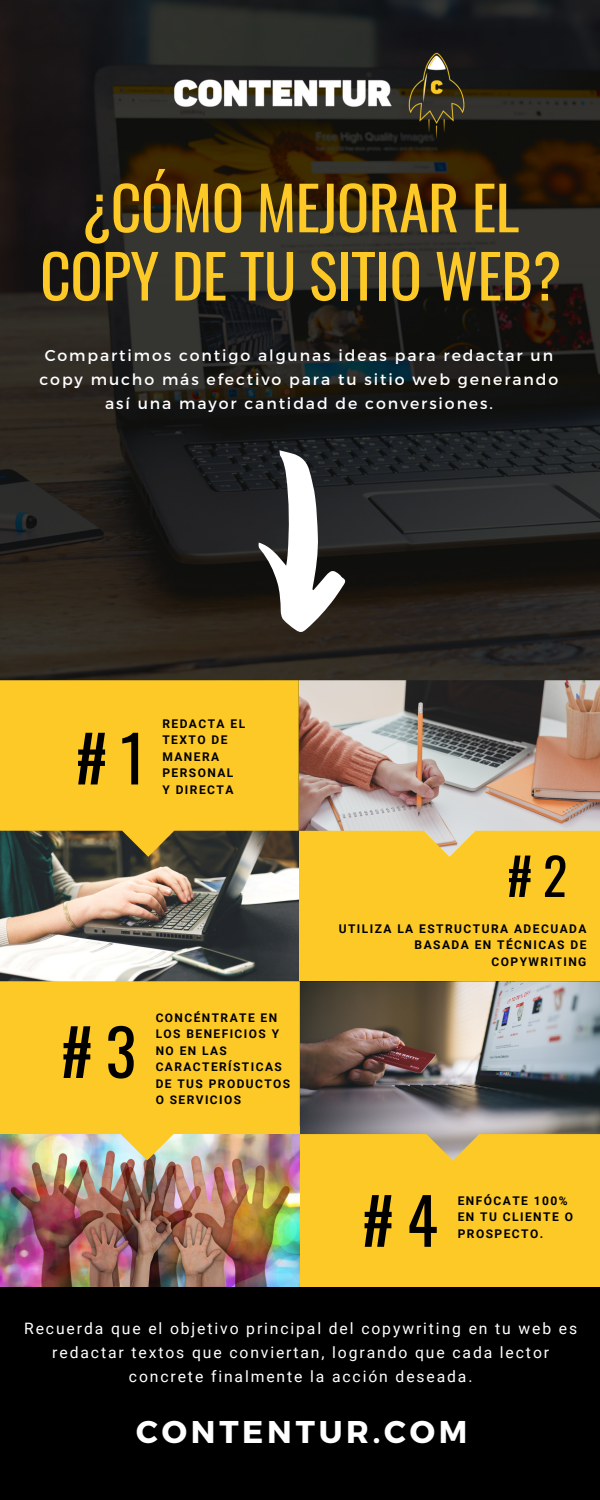
<style>
.page{position:relative;width:600px;height:1500px;background:#000}
.page>*{position:absolute;margin:0;border:0;box-sizing:border-box;transform-origin:0 0}
.t1{font:63.8px "Oswald";color:#000}
.t2{font:60px/68.2px "Oswald";letter-spacing:-.01em;color:#fdc926;text-align:center}
.t3{font:51.1px "Oswald";color:#000}
.t4{font:700 31.4px "Montserrat";letter-spacing:.12em;color:#fff}
.t5{font:15.7px/24px "Roboto";letter-spacing:.12em;color:#fff;text-align:center}
.t6{font:15.7px/24px "Montserrat";letter-spacing:.12em;color:#fff;text-align:center}
.t7{font:700 12px/16.5px "Roboto";letter-spacing:.12em;color:#000}
</style>
<div class="page">
<img style="left:0;top:0;width:600px;height:680px">
<img style="left:0;top:857px;width:299px;height:124px">
<svg style="left:0;top:680px;width:299px;height:177px;background:#e3b628"></svg>
<div style="left:299px;top:823px;width:301px;height:158px;background:#fdc926"></div>
<img style="left:299px;top:680px;width:301px;height:177px">
<img style="left:0;top:1160px;width:300px;height:127px">
<svg style="left:0;top:981px;width:300px;height:179px;background:#f5c739"></svg>
<div style="left:300px;top:1127px;width:300px;height:160px;background:#fdc926"></div>
<img style="left:300px;top:981px;width:300px;height:180px">
<img style="left:138px;top:6px;width:360px;height:180px">
<svg style="left:258px;top:450px;width:87px;height:182px;background:#787878"></svg>
<p class="t2" style="left:40px;top:171px;width:523px">¿CÓMO MEJORAR EL<br>COPY DE TU SITIO WEB?</p>
<p class="t6" style="left:40px;top:343px;width:520px">Compartimos contigo algunas ideas para redactar un copy mucho más efectivo para tu sitio web generando así una mayor cantidad de conversiones.</p>
<p class="t1" style="left:76px;top:708px;width:71px">#1</p>
<p class="t7" style="left:162px;top:716px;width:84px">REDACTA EL<br>TEXTO DE<br>MANERA<br>PERSONAL</p>
<p class="t7" style="left:162px;top:782px;width:72px">Y DIRECTA</p>
<p class="t1" style="left:61px;top:1002px;width:76px">#3</p>
<p class="t7" style="left:156px;top:1009px;width:136px">CONCÉNTRATE EN<br>LOS BENEFICIOS Y<br>NO EN LAS<br>CARACTERÍSTICAS<br>DE TUS PRODUCTOS<br>O SERVICIOS</p>
<p class="t3" style="left:507px;top:836px;width:61px">#2</p>
<p class="t7" style="left:339px;top:921px;width:249px;text-align:right">UTILIZA LA ESTRUCTURA ADECUADA<br>BASADA EN TÉCNICAS DE<br>COPYWRITING</p>
<p class="t1" style="left:363px;top:1171px;width:77px">#4</p>
<p class="t7" style="left:458px;top:1192px;width:117px">ENFÓCATE 100%<br>EN TU CLIENTE O<br>PROSPECTO.</p>
<p class="t5" style="left:24px;top:1317px;width:555px">Recuerda que el objetivo principal del copywriting en tu web es redactar textos que conviertan, logrando que cada lector concrete finalmente la acción deseada.</p>
<p class="t4" style="left:136px;top:1411px;width:333px">CONTENTUR.COM</p>
</div>
